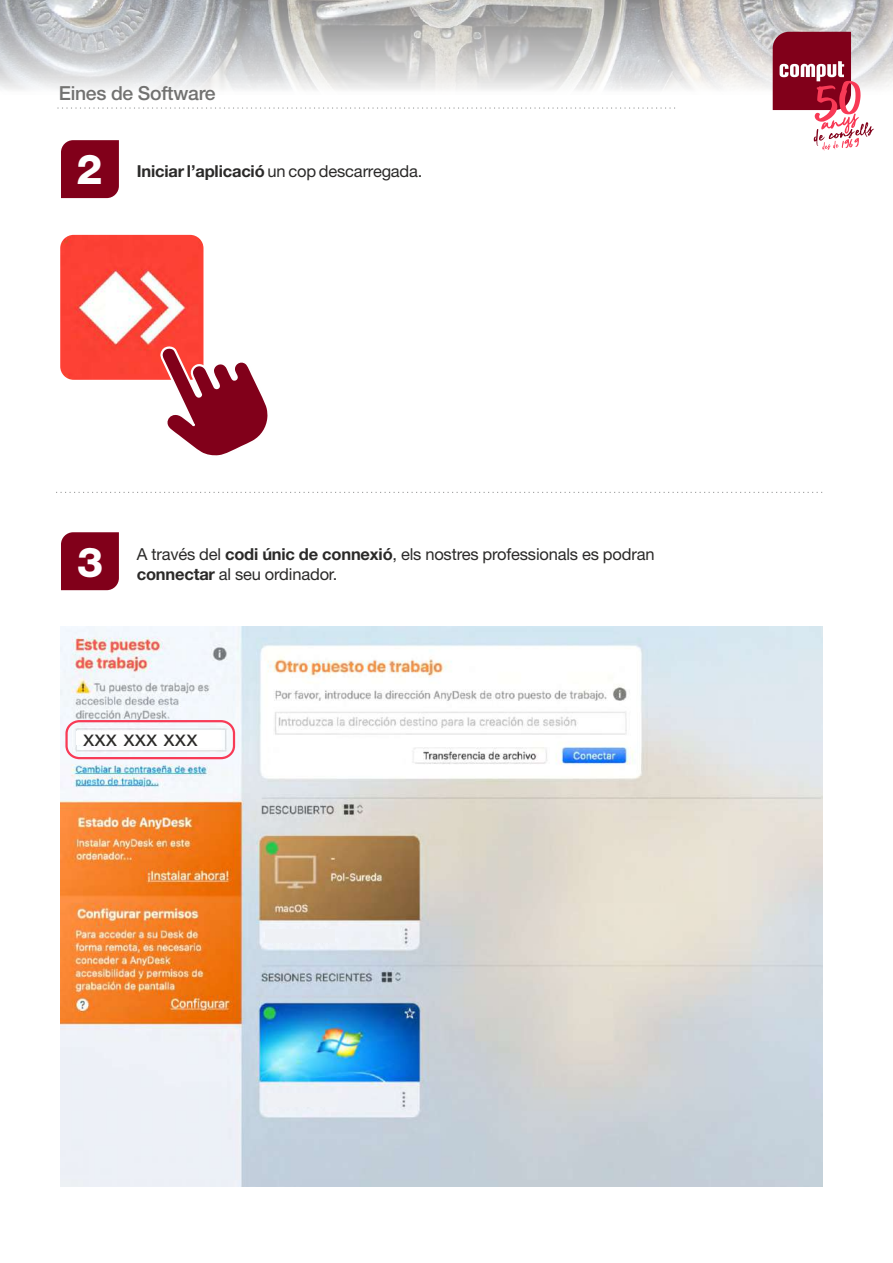
<style>
.page{position:relative;width:893px;height:1263px;background:#fff}
.page>*{position:absolute;margin:0;border:0;box-sizing:border-box;transform-origin:0 0}
.t1{font:800 41.25px "Helvetica Neue LT Std";color:#fefefe}
.t2{font:21.9px "Helvetica Neue LT Std";color:#2b2a29}
.t3{font:500 19.35px "Helvetica Neue LT Std";letter-spacing:-.015em;color:#727271}
.t4{font:16.5px/19.6px "Helvetica Neue LT Std";letter-spacing:-.01em;color:#2b2a29}
.t5{font:700 16.5px "Helvetica Neue LT Std";letter-spacing:-.01em;color:#2b2a29}
.s1{font-weight:400}
.s2{font-weight:700}
</style>
<div class="page">
<img style="left:0;top:0;width:893px;height:334px">
<svg style="left:56px;top:492px;width:766px;height:1px"></svg>
<svg style="left:57px;top:107px;width:618px;height:2px"></svg>
<svg style="left:773px;top:32px;width:101px;height:118px"></svg>
<div style="left:61px;top:140px;width:58px;height:58px;background:#81001a"></div>
<div style="left:61px;top:532px;width:58px;height:58px;background:#81001a"></div>
<img style="left:60px;top:235px;width:143px;height:145px;border-radius:13px">
<svg style="left:159px;top:346px;width:109px;height:110px"></svg>
<img style="left:60px;top:626px;width:762px;height:560px">
<div style="left:65px;top:720px;width:170px;height:39px;border:2px solid #f83a56;border-radius:13px"></div>
<div style="left:77px;top:732px;width:69px;height:13px;background:#fefefe"></div>
<div style="left:265px;top:929px;width:70px;height:14px;background:#eff1f5"></div>
<div style="left:269px;top:1094px;width:69px;height:13px;background:#eff1f5"></div>
<p class="t3" style="left:59px;top:86px;width:158px">Eines de Software</p>
<h1 class="t1" style="left:77px;top:155px;width:28px">2</h1>
<p class="t5" style="left:137px;top:165px;width:287px">Iniciar l’aplicació <span class="s1">un cop descarregada.</span></p>
<h1 class="t1" style="left:77px;top:547px;width:28px">3</h1>
<p class="t4" style="left:137px;top:547px;width:519px">A través del <span class="s2">codi únic de connexió</span>, els nostres professionals es podran <span class="s2">connectar</span> al seu ordinador.</p>
<h2 class="t2" style="left:83px;top:730px;width:116px">xxx xxx xxx</h2>
</div>
